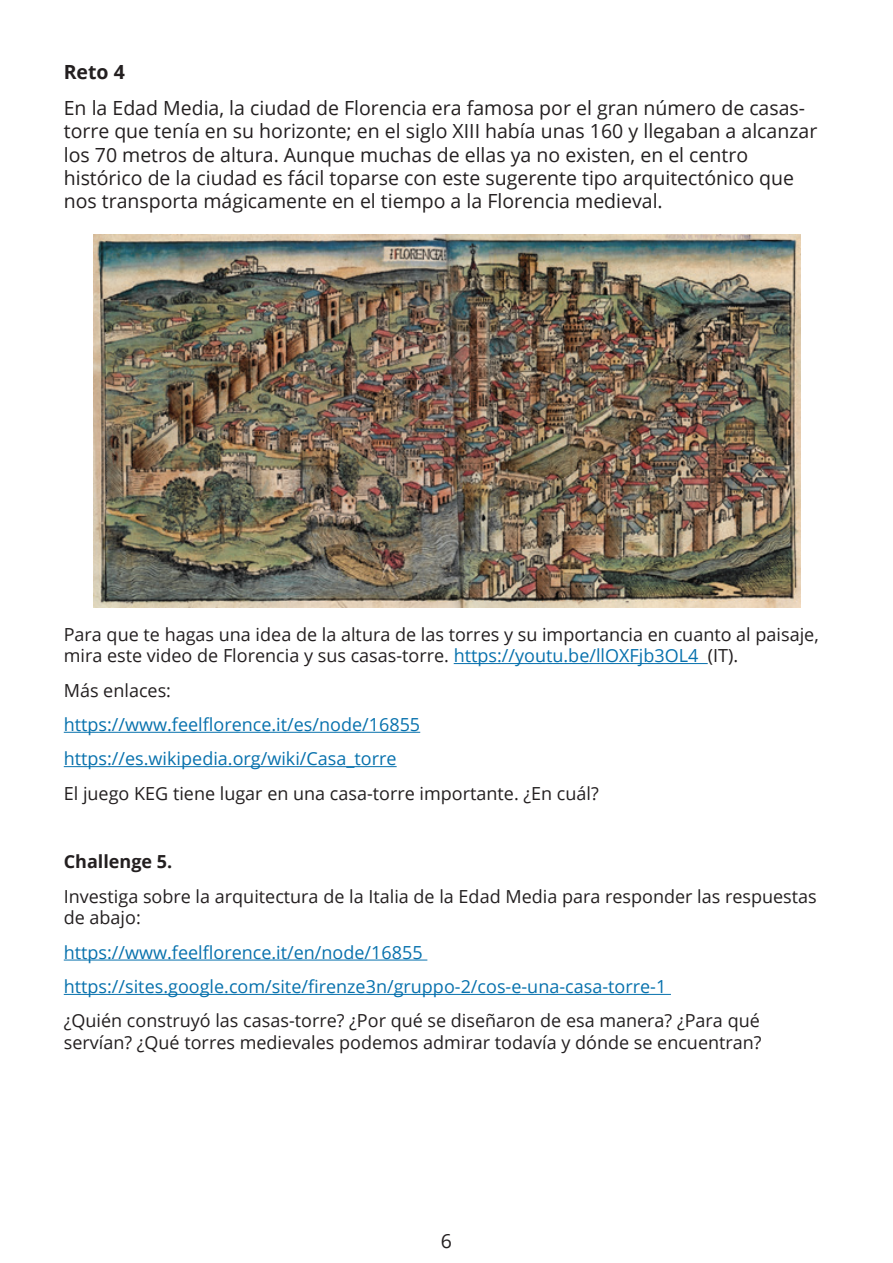
<style>
.page{position:relative;width:893px;height:1263px;background:#fff}
.page>*{position:absolute;margin:0;border:0;box-sizing:border-box;transform-origin:0 0}
.t1{font:19.5px/23.4px "Open Sans";color:#231f20}
.t2{font:700 19.5px "Open Sans";color:#231f20}
.t3{font:18px/21.6px "Open Sans";color:#231f20}
.t4{font:18px/34.3px "Open Sans";color:#0771ad}
.t5{font:700 18px "Open Sans";color:#231f20}
.s1{color:#0771ad}
</style>
<div class="page">
<hr style="left:454px;top:663px;width:254px;height:1px;background:#0771ad">
<hr style="left:64px;top:732px;width:356px;height:1px;background:#0771ad">
<hr style="left:64px;top:766px;width:333px;height:1px;background:#0771ad">
<hr style="left:64px;top:959px;width:363px;height:1px;background:#0771ad">
<hr style="left:64px;top:994px;width:607px;height:1px;background:#0771ad">
<img style="left:93px;top:234px;width:707px;height:373px">
<p class="t2" style="left:64px;top:58px;width:63px">Reto 4</p>
<p class="t1" style="left:64px;top:96px;width:755px">En la Edad Media, la ciudad de Florencia era famosa por el gran número de casas&shy;torre que tenía en su horizonte; en el siglo XIII había unas 160 y llegaban a alcanzar los 70 metros de altura. Aunque muchas de ellas ya no existen, en el centro histórico de la ciudad es fácil toparse con este sugerente tipo arquitectónico que nos transporta mágicamente en el tiempo a la Florencia medieval.</p>
<p class="t3" style="left:64px;top:623px;width:756px">Para que te hagas una idea de la altura de las torres y su importancia en cuanto al paisaje, mira este video de Florencia y sus casas-torre. <span class="s1">https://youtu.be/llOXFjb3OL4</span> (IT).</p>
<p class="t3" style="left:64px;top:679px;width:109px">Más enlaces:</p>
<p class="t4" style="left:64px;top:707px;width:358px">https://www.feelflorence.it/es/node/16855 https://es.wikipedia.org/wiki/Casa_torre</p>
<p class="t3" style="left:64px;top:782px;width:537px">El juego KEG tiene lugar en una casa-torre importante. ¿En cuál?</p>
<p class="t5" style="left:64px;top:849px;width:110px">Challenge 5.</p>
<p class="t3" style="left:64px;top:885px;width:755px">Investiga sobre la arquitectura de la Italia de la Edad Media para responder las respuestas de abajo:</p>
<p class="t4" style="left:64px;top:934px;width:604px">https://www.feelflorence.it/en/node/16855 https://sites.google.com/site/firenze3n/gruppo-2/cos-e-una-casa-torre-1</p>
<p class="t3" style="left:64px;top:1010px;width:699px">¿Quién construyó las casas-torre? ¿Por qué se diseñaron de esa manera? ¿Para qué servían? ¿Qué torres medievales podemos admirar todavía y dónde se encuentran?</p>
<p class="t1" style="left:441px;top:1229px;width:13px">6</p>
</div>
